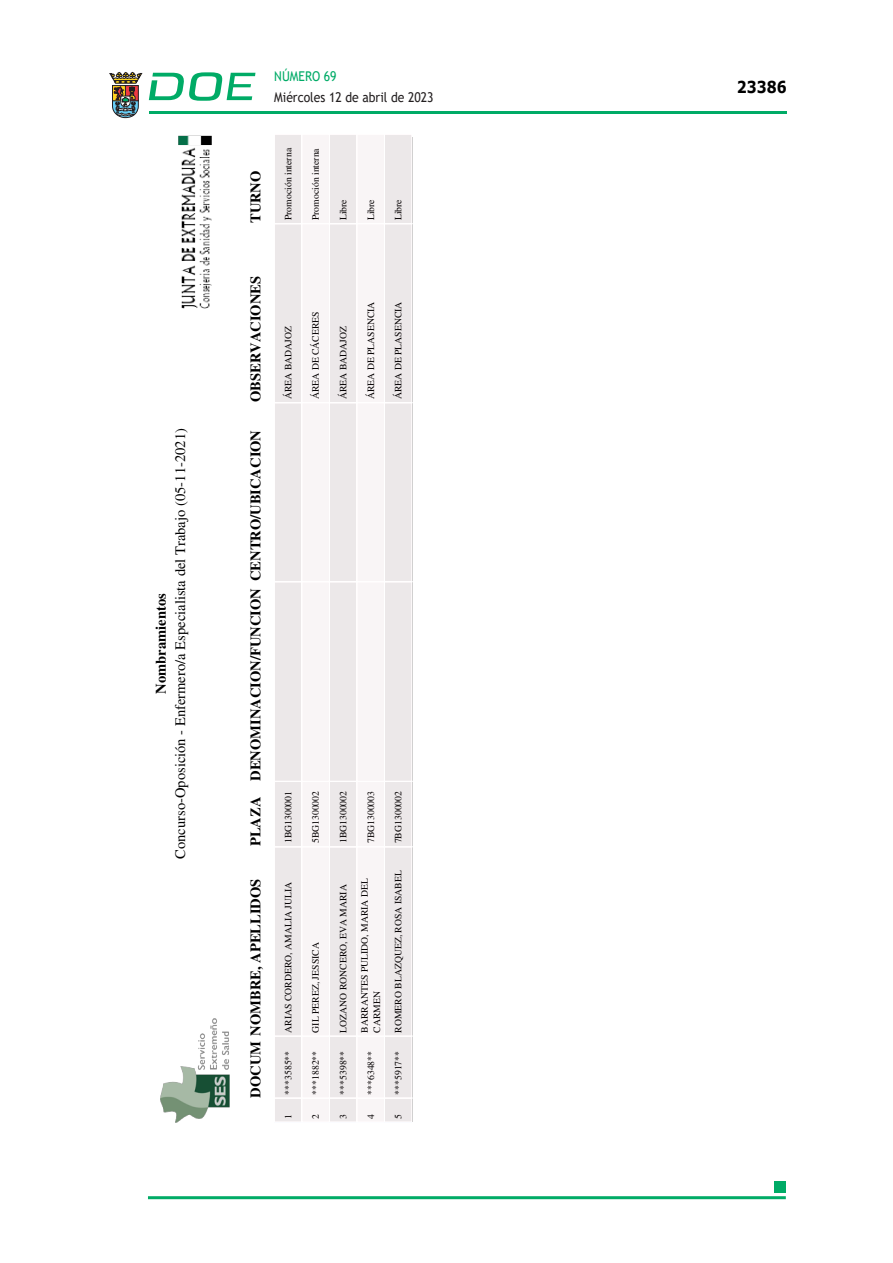
<style>
.page{position:relative;width:893px;height:1263px;background:#fff}
.page>*{position:absolute;margin:0;border:0;box-sizing:border-box;transform-origin:0 0}
.t1{font:700 16.5px "Verdana";color:#000;scale:.85 1}
.t2{font:700 14.55px "PDFA Times";color:#000}
.t3{font:14.55px/19.5px "PDFA Times";color:#000;text-align:center}
.t4{font:13.5px "Trebuchet MS";color:#231f20;scale:.9 1}
.t5{font:13.5px "Trebuchet MS";color:#00ab67;scale:.9 1}
.t6{font:9.75px/12.1px "PDFA Times";color:#000}
.s1{font-weight:700}
</style>
<div class="page">
<hr style="left:149px;top:111px;width:638px;height:3px;background:#00ab66">
<svg style="left:109px;top:72px;width:33px;height:46px"></svg>
<svg style="left:149px;top:72px;width:106px;height:29px"></svg>
<hr style="left:148px;top:1196px;width:638px;height:3px;background:#00ab66">
<div style="left:775px;top:1181px;width:11px;height:11px;background:#00ab66"></div>
<img style="left:161px;top:1019px;width:69px;height:103px">
<img style="left:178px;top:135px;width:34px;height:174px">
<svg style="left:275px;top:135px;width:138px;height:987px;fill:#ece8e9"></svg>
<p class="t3" style="left:151px;top:859px;width:432px;rotate:-90deg"><span class="s1">Nombramientos<br></span>Concurso-Oposición - Enfermero/a Especialista del Trabajo (05-11-2021)</p>
<h3 class="t5" style="left:274px;top:67px;width:71px">NÚMERO 69</h3>
<h3 class="t4" style="left:274px;top:88px;width:178px">Miércoles 12 de abril de 2023</h3>
<p class="t2" style="left:247px;top:223px;width:54px;rotate:-90deg">TURNO</p>
<p class="t6" style="left:282px;top:220px;width:74px;rotate:-90deg">Promoción interna</p>
<p class="t6" style="left:310px;top:220px;width:74px;rotate:-90deg">Promoción interna</p>
<p class="t6" style="left:337px;top:220px;width:23px;rotate:-90deg">Libre</p>
<p class="t6" style="left:365px;top:220px;width:23px;rotate:-90deg">Libre</p>
<p class="t6" style="left:392px;top:220px;width:23px;rotate:-90deg">Libre</p>
<p class="t2" style="left:247px;top:402px;width:128px;rotate:-90deg">OBSERVACIONES</p>
<p class="t2" style="left:247px;top:846px;width:418px;rotate:-90deg">PLAZA DENOMINACION/FUNCION CENTRO/UBICACION</p>
<p class="t2" style="left:247px;top:1121px;width:244px;rotate:-90deg"># DOCUM NOMBRE, APELLIDOS</p>
<p class="t6" style="left:282px;top:399px;width:75px;rotate:-90deg">ÁREA BADAJOZ</p>
<p class="t6" style="left:310px;top:399px;width:89px;rotate:-90deg">ÁREA DE CÁCERES</p>
<p class="t6" style="left:337px;top:399px;width:75px;rotate:-90deg">ÁREA BADAJOZ</p>
<p class="t6" style="left:365px;top:399px;width:99px;rotate:-90deg">ÁREA DE PLASENCIA</p>
<p class="t6" style="left:392px;top:399px;width:99px;rotate:-90deg">ÁREA DE PLASENCIA</p>
<p class="t6" style="left:282px;top:843px;width:54px;rotate:-90deg">1BG1300001</p>
<p class="t6" style="left:282px;top:1033px;width:153px;rotate:-90deg">ARIAS CORDERO, AMALIA JULIA</p>
<p class="t6" style="left:282px;top:1094px;width:45px;rotate:-90deg">***3585**</p>
<p class="t6" style="left:282px;top:1119px;width:6px;rotate:-90deg">1</p>
<p class="t6" style="left:310px;top:843px;width:54px;rotate:-90deg">5BG1300002</p>
<p class="t6" style="left:310px;top:1033px;width:92px;rotate:-90deg">GIL PEREZ, JESSICA</p>
<p class="t6" style="left:310px;top:1094px;width:45px;rotate:-90deg">***1882**</p>
<p class="t6" style="left:310px;top:1119px;width:6px;rotate:-90deg">2</p>
<p class="t6" style="left:337px;top:843px;width:54px;rotate:-90deg">1BG1300002</p>
<p class="t6" style="left:365px;top:843px;width:54px;rotate:-90deg">7BG1300003</p>
<p class="t6" style="left:337px;top:1033px;width:150px;rotate:-90deg">LOZANO RONCERO, EVA MARIA</p>
<p class="t6" style="left:337px;top:1094px;width:45px;rotate:-90deg">***5398**</p>
<p class="t6" style="left:337px;top:1119px;width:6px;rotate:-90deg">3</p>
<p class="t6" style="left:359px;top:1033px;width:156px;rotate:-90deg">BARRANTES PULIDO, MARIA DEL<br>CARMEN</p>
<p class="t6" style="left:365px;top:1095px;width:45px;rotate:-90deg">***6348**</p>
<p class="t6" style="left:365px;top:1119px;width:6px;rotate:-90deg">4</p>
<p class="t6" style="left:392px;top:843px;width:54px;rotate:-90deg">7BG1300002</p>
<p class="t6" style="left:392px;top:1033px;width:164px;rotate:-90deg">ROMERO BLAZQUEZ, ROSA ISABEL</p>
<p class="t6" style="left:392px;top:1095px;width:45px;rotate:-90deg">***5917**</p>
<p class="t6" style="left:392px;top:1119px;width:6px;rotate:-90deg">5</p>
<h1 class="t1" style="left:737px;top:75px;width:60px">23386</h1>
</div>
